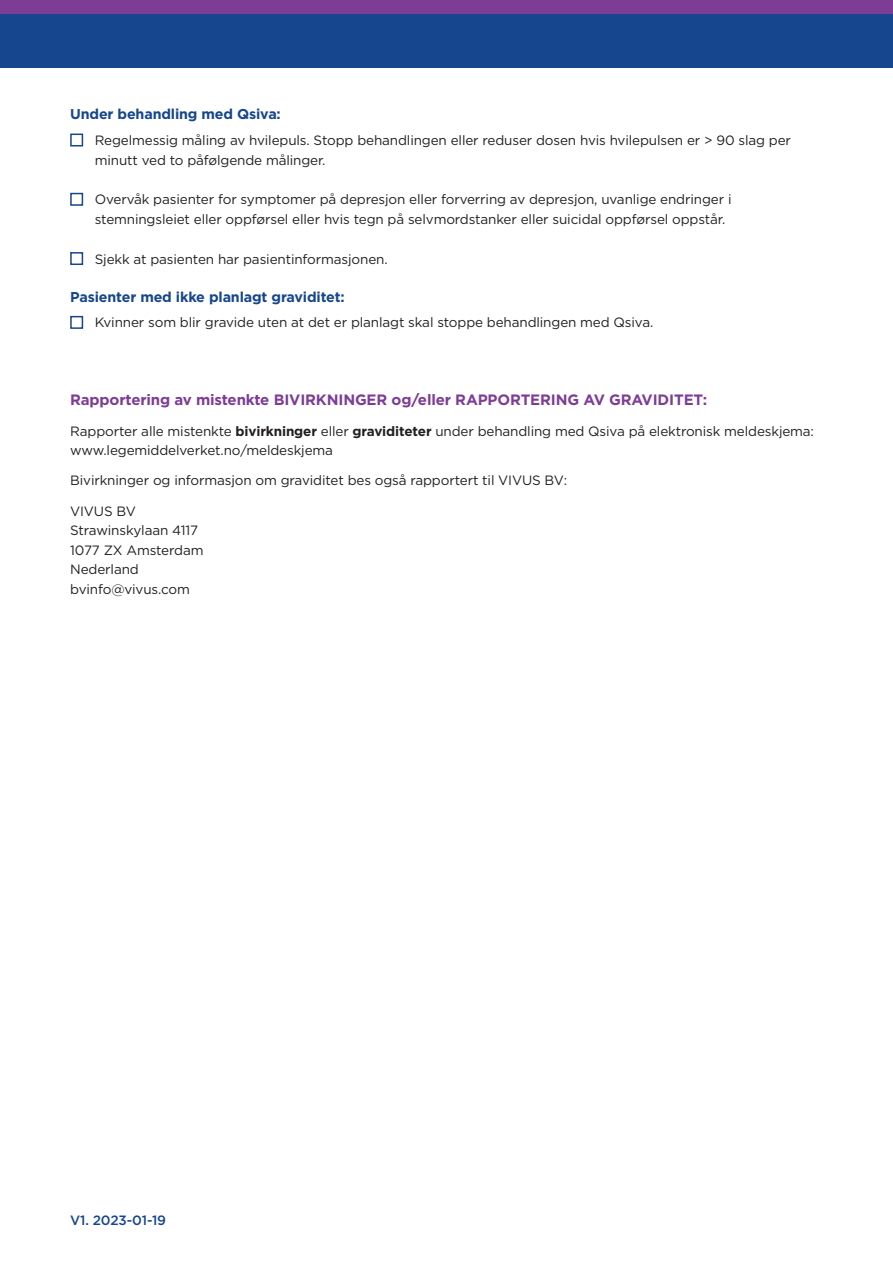
<style>
.page{position:relative;width:893px;height:1263px;background:#fff}
.page>*{position:absolute;margin:0;border:0;box-sizing:border-box;transform-origin:0 0}
.t1{font:700 15px "Gotham";letter-spacing:-.01em;color:#7d3d97}
.t2{font:700 14.25px "Gotham";letter-spacing:-.01em;color:#16468d}
.t3{font:13.5px/19.5px "Gotham";letter-spacing:-.01em;color:#231f20}
.t4{font:500 13.5px "Gotham Pro";letter-spacing:-.01em;color:#16468d}
.s1{font-weight:700}
</style>
<div class="page">
<div style="left:70px;top:134px;width:13px;height:12px;border:2px solid #16468d"></div>
<div style="left:70px;top:193px;width:13px;height:13px;border:2px solid #16468d"></div>
<div style="left:70px;top:252px;width:13px;height:13px;border:2px solid #16468d"></div>
<div style="left:70px;top:316px;width:13px;height:13px;border:2px solid #16468d"></div>
<div style="left:0;top:0;width:893px;height:68px;background:#16468d"></div>
<div style="left:0;top:0;width:893px;height:14px;background:#7d3d97"></div>
<p class="t2" style="left:70px;top:105px;width:212px">Under behandling med Qsiva:</p>
<p class="t3" style="left:95px;top:130px;width:698px">Regelmessig måling av hvilepuls. Stopp behandlingen eller reduser dosen hvis hvilepulsen er &gt; 90 slag per minutt ved to påfølgende målinger.</p>
<p class="t3" style="left:95px;top:189px;width:638px">Overvåk pasienter for symptomer på depresjon eller forverring av depresjon, uvanlige endringer i stemningsleiet eller oppførsel eller hvis tegn på selvmordstanker eller suicidal oppførsel oppstår.</p>
<p class="t3" style="left:95px;top:249px;width:294px">Sjekk at pasienten har pasientinformasjonen.</p>
<p class="t2" style="left:70px;top:287px;width:276px">Pasienter med ikke planlagt graviditet:</p>
<p class="t3" style="left:95px;top:313px;width:560px">Kvinner som blir gravide uten at det er planlagt skal stoppe behandlingen med Qsiva.</p>
<p class="t1" style="left:70px;top:390px;width:639px">Rapportering av mistenkte BIVIRKNINGER og/eller RAPPORTERING AV GRAVIDITET:</p>
<p class="t3" style="left:70px;top:421px;width:745px">Rapporter alle mistenkte <span class="s1">bivirkninger</span> eller <span class="s1">graviditeter</span> under behandling med Qsiva på elektronisk meldeskjema: www.legemiddelverket.no/meldeskjema</p>
<p class="t3" style="left:70px;top:471px;width:498px">Bivirkninger og informasjon om graviditet bes også rapportert til VIVUS BV:</p>
<p class="t3" style="left:70px;top:501px;width:135px">VIVUS BV<br>Strawinskylaan 4117<br>1077 ZX Amsterdam<br>Nederland bvinfo@vivus.com</p>
<p class="t4" style="left:70px;top:1212px;width:97px">V1. 2023-01-19</p>
</div>
